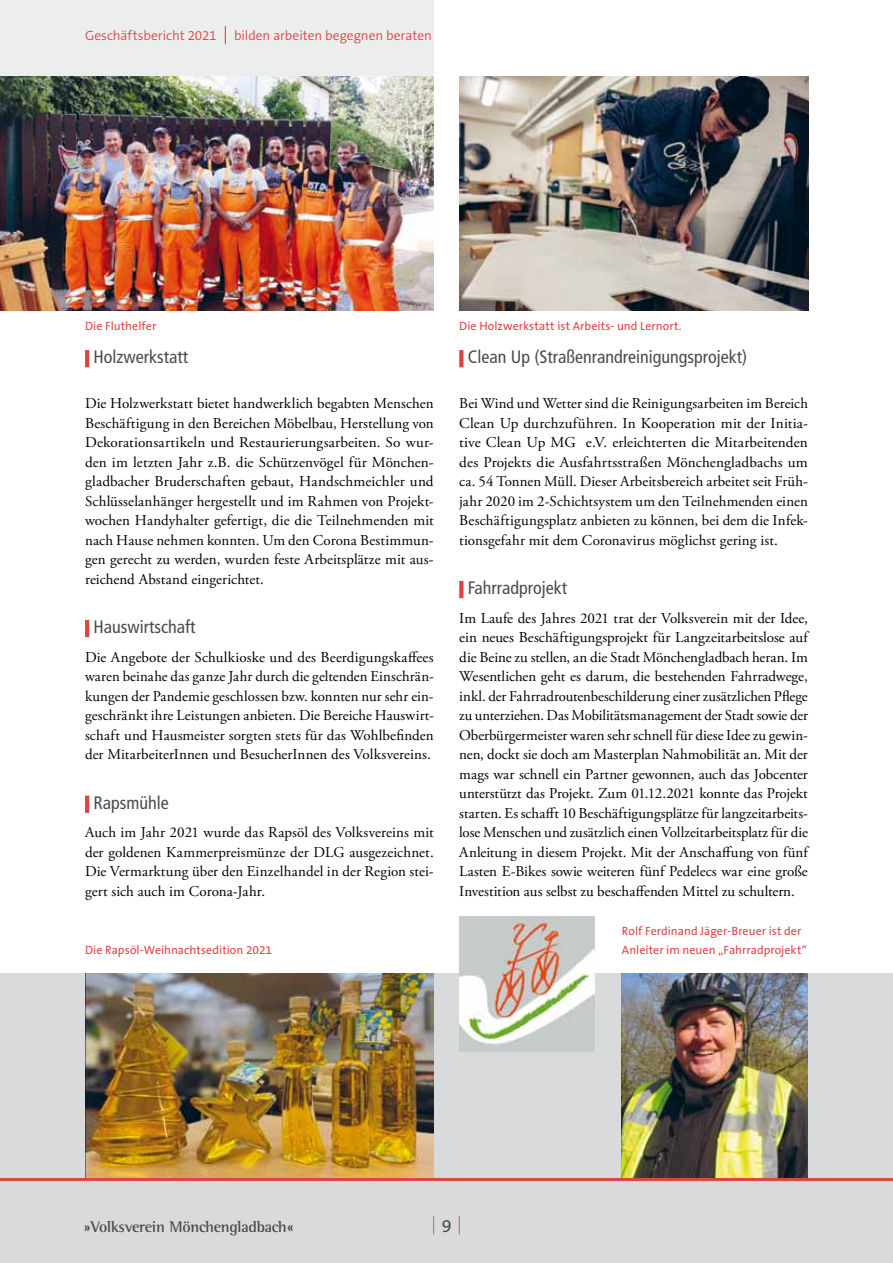
<style>
.page{position:relative;width:893px;height:1263px;background:#fff}
.page>*{position:absolute;margin:0;border:0;box-sizing:border-box;transform-origin:0 0}
.t1{font:condensed 18px "Frutiger";color:#4b4b4d}
.t2{font:18px "The Sans B5 Plain";color:#4b4b4d}
.t3{font:700 15.9px "Rotis Semi Serif";letter-spacing:-.02em;color:#4b4b4d}
.t4{font:15px/19.5px "Adobe Garamond Pro";letter-spacing:.005em;color:#000;text-align:justify}
.t5{font:300 13.5px "The Sans B4";letter-spacing:-.005em;color:#df4443}
.t6{font:12px/19.5px "The Sans B5 Plain";letter-spacing:.005em;color:#df4443}
</style>
<div class="page">
<div style="left:0;top:974px;width:893px;height:289px;background:#d9dadb"></div>
<div style="left:0;top:0;width:434px;height:311px;background:#eceded"></div>
<img style="left:0;top:77px;width:434px;height:234px">
<svg style="left:433px;top:1216px;width:1px;height:18px"></svg>
<svg style="left:459px;top:1216px;width:1px;height:18px"></svg>
<svg style="left:225px;top:26px;width:1px;height:18px"></svg>
<hr style="left:85px;top:350px;width:4px;height:17px;background:#df4443">
<hr style="left:85px;top:620px;width:4px;height:17px;background:#df4443">
<hr style="left:85px;top:796px;width:4px;height:17px;background:#df4443">
<svg style="left:459px;top:350px;width:4px;height:17px"></svg>
<svg style="left:459px;top:581px;width:4px;height:17px"></svg>
<img style="left:459px;top:77px;width:350px;height:234px">
<img style="left:621px;top:974px;width:187px;height:204px">
<hr style="left:0;top:1178px;width:893px;height:3px;background:#df4443">
<img style="left:459px;top:917px;width:135px;height:135px">
<img style="left:85px;top:974px;width:349px;height:204px">
<p class="t5" style="left:85px;top:29px;width:133px">Geschäftsbericht 2021</p>
<p class="t5" style="left:234px;top:29px;width:199px">bilden arbeiten begegnen beraten</p>
<p class="t6" style="left:85px;top:317px;width:73px">Die Fluthelfer</p>
<p class="t1" style="left:94px;top:346px;width:96px">Holzwerkstatt</p>
<p class="t4" style="left:85px;top:394px;width:350px">Die Holzwerkstatt bietet handwerklich begabten Menschen Beschäftigung in den Bereichen Möbelbau, Herstellung von Dekorationsartikeln und Restaurierungsarbeiten. So wur&shy;den im letzten Jahr z.B. die Schützenvögel für Mönchen&shy;gladbacher Bruderschaften gebaut, Handschmeichler und Schlüsselanhänger hergestellt und im Rahmen von Projekt&shy;wochen Handyhalter gefertigt, die die Teilnehmenden mit nach Hause nehmen konnten. Um den Corona Bestimmun&shy;gen gerecht zu werden, wurden feste Arbeitsplätze mit aus&shy;reichend Abstand eingerichtet.</p>
<p class="t1" style="left:94px;top:616px;width:103px">Hauswirtschaft</p>
<p class="t4" style="left:85px;top:648px;width:350px">Die Angebote der Schulkioske und des Beerdigungskaffees waren beinahe das ganze Jahr durch die geltenden Einschrän&shy;kungen der Pandemie geschlossen bzw. konnten nur sehr ein&shy;geschränkt ihre Leistungen anbieten. Die Bereiche Hauswirt&shy;schaft und Hausmeister sorgten stets für das Wohlbefinden der MitarbeiterInnen und BesucherInnen des Volksvereins.</p>
<p class="t1" style="left:94px;top:792px;width:77px">Rapsmühle</p>
<p class="t4" style="left:85px;top:823px;width:350px">Auch im Jahr 2021 wurde das Rapsöl des Volksvereins mit der goldenen Kammerpreismünze der DLG ausgezeichnet.<br>Die Vermarktung über den Einzelhandel in der Region stei&shy;gert sich auch im Corona-Jahr.</p>
<p class="t6" style="left:85px;top:941px;width:189px">Die Rapsöl-Weihnachtsedition 2021</p>
<p class="t6" style="left:459px;top:317px;width:224px">Die Holzwerkstatt ist Arbeits- und Lernort.</p>
<p class="t1" style="left:468px;top:346px;width:281px">Clean Up (Straßenrandreinigungsprojekt)</p>
<p class="t4" style="left:459px;top:394px;width:350px">Bei Wind und Wetter sind die Reinigungsarbeiten im Bereich Clean Up durchzuführen. In Kooperation mit der Initia&shy;tive Clean Up MG e.V. erleichterten die Mitarbeitenden des Projekts die Ausfahrtsstraßen Mönchengladbachs um ca. 54 Tonnen Müll. Dieser Arbeitsbereich arbeitet seit Früh&shy;jahr 2020 im 2-Schichtsystem um den Teilnehmenden einen Beschäftigungsplatz anbieten zu können, bei dem die Infek&shy;tionsgefahr mit dem Coronavirus möglichst gering ist.</p>
<p class="t1" style="left:468px;top:577px;width:101px">Fahrradprojekt</p>
<p class="t4" style="left:459px;top:609px;width:350px">Im Laufe des Jahres 2021 trat der Volksverein mit der Idee, ein neues Beschäftigungsprojekt für Langzeitarbeitslose auf die Beine zu stellen, an die Stadt Mönchengladbach heran. Im Wesentlichen geht es darum, die bestehenden Fahrradwege, inkl. der Fahrradroutenbeschilderung einer zusätzlichen Pflege zu unterziehen. Das Mobilitätsmanagement der Stadt sowie der Oberbürgermeister waren sehr schnell für diese Idee zu gewin&shy;nen, dockt sie doch am Masterplan Nahmobilität an. Mit der mags war schnell ein Partner gewonnen, auch das Jobcenter unterstützt das Projekt. Zum 01.12.2021 konnte das Projekt starten. Es schafft 10 Beschäftigungsplätze für langzeitarbeits&shy;lose Menschen und zusätzlich einen Vollzeitarbeitsplatz für die Anleitung in diesem Projekt. Mit der Anschaffung von fünf Lasten E-Bikes sowie weiteren fünf Pedelecs war eine große Investition aus selbst zu beschaffenden Mittel zu schultern.</p>
<p class="t6" style="left:622px;top:921px;width:186px">Rolf Ferdinand Jäger-Breuer ist der<br>Anleiter im neuen „Fahrradprojekt“</p>
<p class="t3" style="left:84px;top:1217px;width:211px">»Volksverein Mönchengladbach«</p>
<p class="t2" style="left:442px;top:1216px;width:11px">9</p>
</div>
